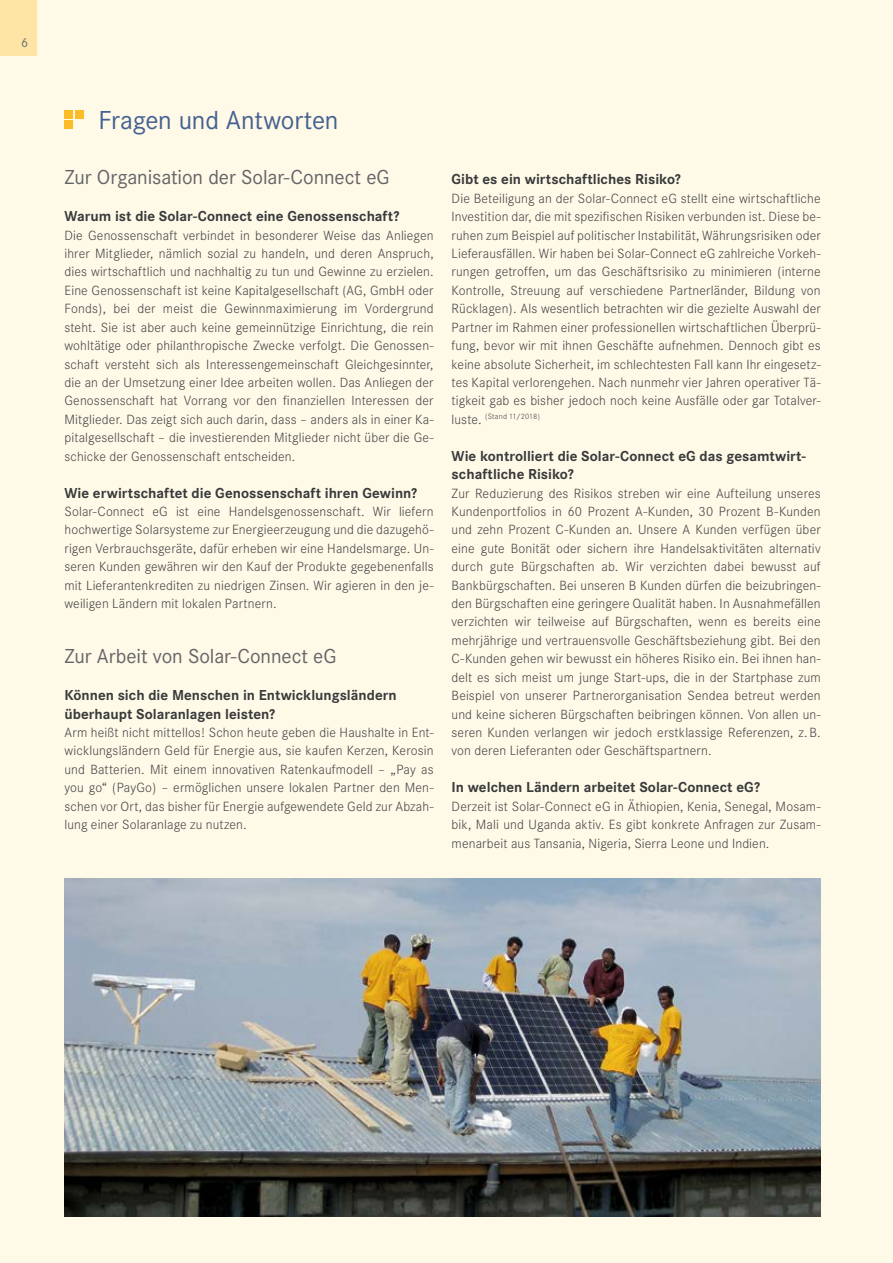
<style>
.page{position:relative;width:893px;height:1263px;background:#fff9e7}
.page>*{position:absolute;margin:0;border:0;box-sizing:border-box;transform-origin:0 0}
.innenüberschrift{font:27px "Corporate S";letter-spacing:-.005em;color:#436191}
.ZÜ2{font:21px "Corporate S";letter-spacing:-.005em;color:#636467}
.ZÜ3{font:700 15px/18.5px "Corporate S";color:#383a3b}
.bodycopy{font:300 13.8px/18.5px "Corporate STCE";letter-spacing:.01em;color:#434547;text-align:justify}
.pagina{font:13.5px "Corporate S";color:#6e7071}
.bodycopy-2{font:300 8.1px "Corporate STCE";letter-spacing:.015em;color:#434547}
.s1{font-size:13.8px}
</style>
<div class="page">
<div style="left:0;top:0;width:37px;height:55px;background:#fee4a5"></div>
<div style="left:75px;top:111px;width:8px;height:8px;background:#fbbc28"></div>
<div style="left:64px;top:111px;width:9px;height:8px;background:#fbbc28"></div>
<div style="left:64px;top:120px;width:9px;height:9px;background:#fbbc28"></div>
<img style="left:64px;top:879px;width:757px;height:337px">
<p class="pagina" style="left:21px;top:35px;width:9px">6</p>
<p class="innenüberschrift" style="left:99px;top:105px;width:242px">Fragen und Antworten</p>
<p class="ZÜ2" style="left:64px;top:165px;width:327px">Zur Organisation der Solar-Connect eG</p>
<p class="ZÜ3" style="left:64px;top:207px;width:336px">Warum ist die Solar-Connect eine Genossenschaft?</p>
<p class="bodycopy" style="left:64px;top:226px;width:371px">Die Genossenschaft verbindet in besonderer Weise das Anliegen ihrer Mitglieder, nämlich sozial zu handeln, und deren Anspruch, dies wirtschaftlich und nachhaltig zu tun und Gewinne zu erzielen.<br>Eine Genossenschaft ist keine Kapitalgesellschaft (AG, GmbH oder Fonds), bei der meist die Gewinnmaximierung im Vordergrund steht. Sie ist aber auch keine gemeinnützige Einrichtung, die rein wohltätige oder philanthropische Zwecke verfolgt. Die Genossen&shy;schaft versteht sich als Interessengemeinschaft Gleichgesinnter, die an der Umsetzung einer Idee arbeiten wollen. Das Anliegen der Genossenschaft hat Vorrang vor den finanziellen Interessen der Mitglieder. Das zeigt sich auch darin, dass – anders als in einer Ka&shy;pitalgesellschaft – die investierenden Mitglieder nicht über die Ge&shy;schicke der Genossenschaft entscheiden.</p>
<p class="ZÜ3" style="left:64px;top:484px;width:354px">Wie erwirtschaftet die Genossenschaft ihren Gewinn?</p>
<p class="bodycopy" style="left:64px;top:502px;width:371px">Solar-Connect eG ist eine Handelsgenossenschaft. Wir liefern hochwertige Solarsysteme zur Energieerzeugung und die dazugehö&shy;rigen Verbrauchsgeräte, dafür erheben wir eine Handelsmarge. Un&shy;seren Kunden gewähren wir den Kauf der Produkte gegebenenfalls mit Lieferantenkrediten zu niedrigen Zinsen. Wir agieren in den je&shy;weiligen Ländern mit lokalen Partnern.</p>
<p class="ZÜ2" style="left:64px;top:644px;width:274px">Zur Arbeit von Solar-Connect eG</p>
<p class="ZÜ3" style="left:64px;top:686px;width:334px">Können sich die Menschen in Entwicklungsländern überhaupt Solaranlagen leisten?</p>
<p class="bodycopy" style="left:64px;top:723px;width:371px">Arm heißt nicht mittellos! Schon heute geben die Haushalte in Ent&shy;wicklungsländern Geld für Energie aus, sie kaufen Kerzen, Kerosin und Batterien. Mit einem innovativen Ratenkaufmodell – „Pay as you go“ (PayGo) – ermöglichen unsere lokalen Partner den Men&shy;schen vor Ort, das bisher für Energie aufgewendete Geld zur Abzah&shy;lung einer Solaranlage zu nutzen.</p>
<p class="ZÜ3" style="left:452px;top:170px;width:231px">Gibt es ein wirtschaftliches Risiko?</p>
<p class="bodycopy" style="left:452px;top:189px;width:371px">Die Beteiligung an der Solar-Connect eG stellt eine wirtschaftliche Investition dar, die mit spezifischen Risiken verbunden ist. Diese be&shy;ruhen zum Beispiel auf politischer Instabilität, Währungsrisiken oder Lieferausfällen. Wir haben bei Solar-Connect eG zahlreiche Vorkeh&shy;rungen getroffen, um das Geschäftsrisiko zu minimieren (interne Kontrolle, Streuung auf verschiedene Partnerländer, Bildung von Rücklagen). Als wesentlich betrachten wir die gezielte Auswahl der Partner im Rahmen einer professionellen wirtschaftlichen Überprü&shy;fung, bevor wir mit ihnen Geschäfte aufnehmen. Dennoch gibt es keine absolute Sicherheit, im schlechtesten Fall kann Ihr eingesetz&shy;tes Kapital verlorengehen. Nach nunmehr vier Jahren operativer Tä&shy;tigkeit gab es bisher jedoch noch keine Ausfälle oder gar Totalver-</p>
<p class="bodycopy-2" style="left:452px;top:412px;width:90px"><span class="s1">luste.</span> (Stand 11/2018)</p>
<p class="ZÜ3" style="left:452px;top:447px;width:356px">Wie kontrolliert die Solar-Connect eG das gesamtwirt&shy;schaftliche Risiko?</p>
<p class="bodycopy" style="left:452px;top:484px;width:371px">Zur Reduzierung des Risikos streben wir eine Aufteilung unseres Kundenportfolios in 60 Prozent A-Kunden, 30 Prozent B-Kunden und zehn Prozent C-Kunden an. Unsere A Kunden verfügen über eine gute Bonität oder sichern ihre Handelsaktivitäten alternativ durch gute Bürgschaften ab. Wir verzichten dabei bewusst auf Bankbürgschaften. Bei unseren B Kunden dürfen die beizubringen&shy;den Bürgschaften eine geringere Qualität haben. In Ausnahmefällen verzichten wir teilweise auf Bürgschaften, wenn es bereits eine mehrjährige und vertrauensvolle Geschäftsbeziehung gibt. Bei den C-Kunden gehen wir bewusst ein höheres Risiko ein. Bei ihnen han&shy;delt es sich meist um junge Start-ups, die in der Startphase zum Beispiel von unserer Partnerorganisation Sendea betreut werden und keine sicheren Bürgschaften beibringen können. Von allen un&shy;seren Kunden verlangen wir jedoch erstklassige Referenzen, z.B. von deren Lieferanten oder Geschäftspartnern.</p>
<p class="ZÜ3" style="left:452px;top:778px;width:310px">In welchen Ländern arbeitet Solar-Connect eG?</p>
<p class="bodycopy" style="left:452px;top:797px;width:371px">Derzeit ist Solar-Connect eG in Äthiopien, Kenia, Senegal, Mosam&shy;bik, Mali und Uganda aktiv. Es gibt konkrete Anfragen zur Zusam&shy;menarbeit aus Tansania, Nigeria, Sierra Leone und Indien.</p>
</div>
